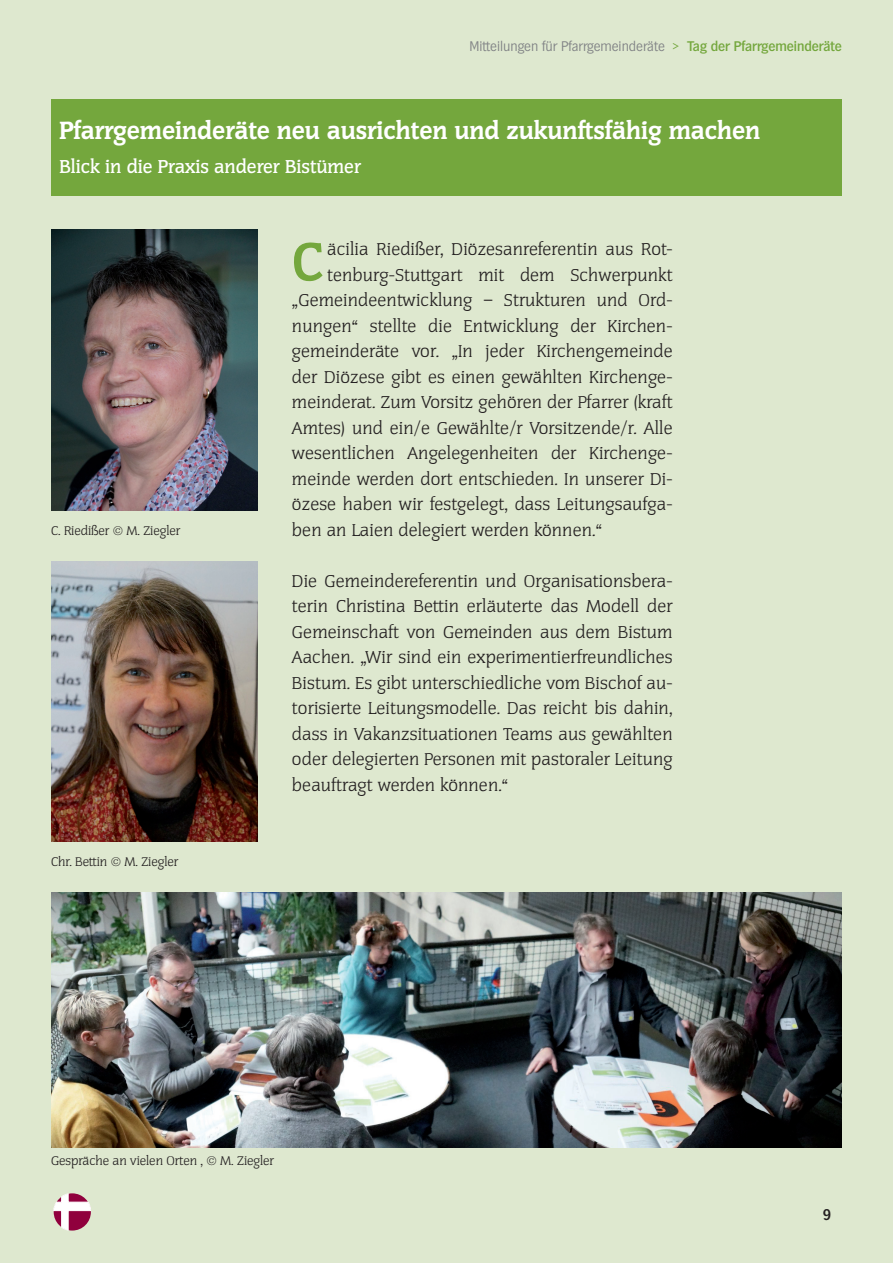
<style>
.page{position:relative;width:893px;height:1263px;background:#dee8cf}
.page>*{position:absolute;margin:0;border:0;box-sizing:border-box;transform-origin:0 0}
.t1{font:700 51.9px "Congress";color:#74a73d}
.t2{font:800 24px "Congress";color:#fff}
.t3{font:500 18px "Congress";color:#fff}
.t4{font:300 16.5px/25.5px "Congress";letter-spacing:.01em;color:#231f20;text-align:right}
.t5{font:600 15px "Hamburg";color:#231f20}
.t6{font:300 13.5px "Hamburg";color:#808285}
.t7{font:300 12px "Congress";letter-spacing:-.005em;color:#231f20}
.s1{color:#74a73d}
.s2{font-weight:500;color:#74a73d}
</style>
<div class="page">
<svg style="left:54px;top:1194px;width:37px;height:36px"></svg>
<div style="left:51px;top:99px;width:791px;height:96px;background:#74a73d"></div>
<img style="left:51px;top:230px;width:206px;height:280px">
<img style="left:51px;top:561px;width:206px;height:281px">
<img style="left:51px;top:893px;width:791px;height:255px">
<p class="t6" style="left:469px;top:39px;width:374px">Mitteilungen für Pfarrgemeinderäte <span class="s1">&gt;</span> <span class="s2">Tag der Pfarrgemeinderäte</span></p>
<h2 class="t2" style="left:60px;top:117px;width:702px">Pfarrgemeinderäte neu ausrichten und zukunftsfähig machen</h2>
<p class="t3" style="left:60px;top:156px;width:303px">Blick in die Praxis anderer Bistümer</p>
<p class="t4" style="left:292px;top:237px;width:382px">äcilia Riedißer, Diözesanreferentin aus Rot&shy;tenburg-Stuttgart mit dem Schwerpunkt „Gemeindeentwicklung – Strukturen und Ord&shy;nungen“ stellte die Entwicklung der Kirchen&shy;gemeinderäte vor. „In jeder Kirchengemeinde der Diözese gibt es einen gewählten Kirchenge&shy;meinderat. Zum Vorsitz gehören der Pfarrer (kraft Amtes) und ein/e Gewählte/r Vorsitzende/r. Alle wesentlichen Angelegenheiten der Kirchenge&shy;meinde werden dort entschieden. In unserer Di&shy;özese haben wir festgelegt, dass Leitungsaufga-</p>
<h1 class="t1" style="left:292px;top:230px;width:33px">C</h1>
<p class="t7" style="left:51px;top:523px;width:131px">C. Riedißer © M. Ziegler</p>
<p class="t4" style="left:292px;top:517px;width:311px">ben an Laien delegiert werden können.“</p>
<p class="t4" style="left:292px;top:568px;width:382px;text-align:justify">Die Gemeindereferentin und Organisationsbera&shy;terin Christina Bettin erläuterte das Modell der Gemeinschaft von Gemeinden aus dem Bistum Aachen. „Wir sind ein experimentierfreundliches Bistum. Es gibt unterschiedliche vom Bischof au&shy;torisierte Leitungsmodelle. Das reicht bis dahin, dass in Vakanzsituationen Teams aus gewählten oder delegierten Personen mit pastoraler Leitung beauftragt werden können.“</p>
<p class="t7" style="left:51px;top:855px;width:129px">Chr. Bettin © M. Ziegler</p>
<p class="t7" style="left:51px;top:1153px;width:225px">Gespräche an vielen Orten , © M. Ziegler</p>
<p class="t5" style="left:823px;top:1206px;width:10px">9</p>
</div>
